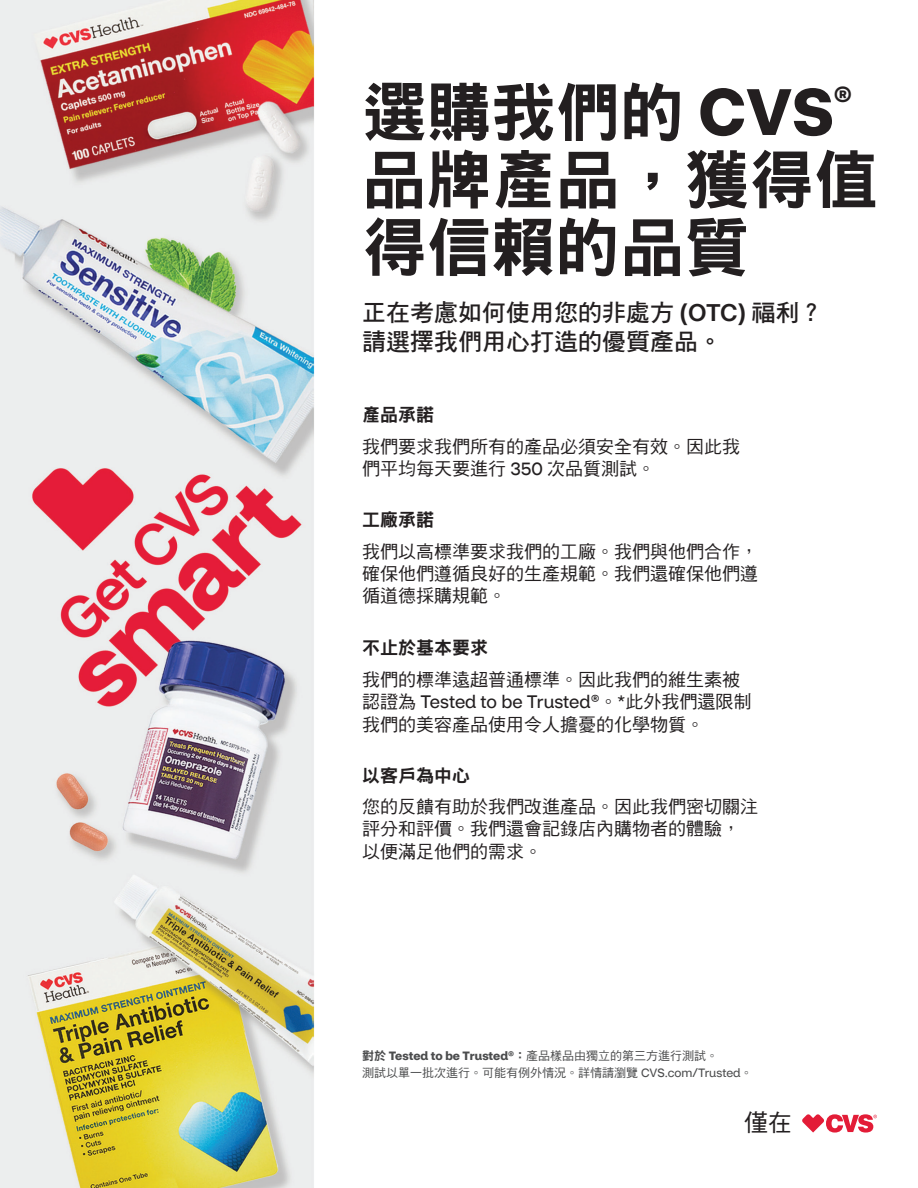
<style>
.page{position:relative;width:918px;height:1188px;background:#fff}
.page>*{position:absolute;margin:0;border:0;box-sizing:border-box;transform-origin:0 0}
.t1{font:64.5px/67.5px "DF Hei Std W9";color:#231f20}
.t2{font:24px/28.5px "DF Hei Std W7";color:#231f20}
.t3{font:24px "DF Hei Std W5";color:#231f20}
.t4{font:18px/31.3px "DF Hei Std W5";color:#231f20}
.t5{font:12px/16.5px "DF Hei Std W5";color:#4b4c4d}
.s1{font-family:"CVS Health Sans";font-weight:700}
.s2{font-family:"CVS Health Sans";font-weight:500}
.s3{font-family:"DF Hei Std W9"}
.s4{font-family:"CVS Health Sans"}
</style>
<div class="page">
<svg style="left:802px;top:1114px;width:75px;height:19px"></svg>
<img style="left:0;top:0;width:315px;height:1188px">
<p class="t1" style="left:362px;top:77px;width:518px">選購我們的 <span class="s1">CVS</span><sup>®</sup>品牌產品，獲得值得信賴的品質</p>
<p class="t2" style="left:362px;top:298px;width:463px">正在考慮如何使用您的非處方 <span class="s2">(OTC)</span> 福利？請選擇我們用心打造的優質產品。</p>
<p class="t4" style="left:362px;top:399px;width:379px"><span class="s3">產品承諾<br></span>我們要求我們所有的產品必須安全有效。因此我</p>
<p class="t4" style="left:362px;top:453px;width:294px">們平均每天要進行 <span class="s4">350</span> 次品質測試。</p>
<p class="t4" style="left:362px;top:504px;width:397px"><span class="s3">工廠承諾<br></span>我們以高標準要求我們的工廠。我們與他們合作，</p>
<p class="t4" style="left:362px;top:562px;width:397px;line-height:22.4px">確保他們遵循良好的生產規範。我們還確保他們遵循道德採購規範。</p>
<p class="t4" style="left:362px;top:632px;width:379px"><span class="s3">不止於基本要求<br></span>我們的標準遠超普通標準。因此我們的維生素被</p>
<p class="t4" style="left:362px;top:690px;width:391px;line-height:22.4px">認證為 <span class="s4">Tested to be Trusted®</span>。<span class="s4">*</span>此外我們還限制我們的美容產品使用令人擔憂的化學物質。</p>
<p class="t4" style="left:362px;top:759px;width:397px"><span class="s3">以客戶為中心<br></span>您的反饋有助於我們改進產品。因此我們密切關注</p>
<p class="t4" style="left:362px;top:817px;width:379px;line-height:22.4px">評分和評價。我們還會記錄店內購物者的體驗，以便滿足他們的需求。</p>
<p class="t5" style="left:362px;top:1048px;width:392px"><span class="s3">對於</span> <span class="s1">Tested to be Trusted®</span><span class="s3">：</span>產品樣品由獨立的第三方進行測試。<br>測試以單一批次進行。可能有例外情況。詳情請瀏覽 <span class="s4">CVS.com/Trusted</span>。</p>
<p class="t3" style="left:744px;top:1109px;width:50px">僅在</p>
</div>
